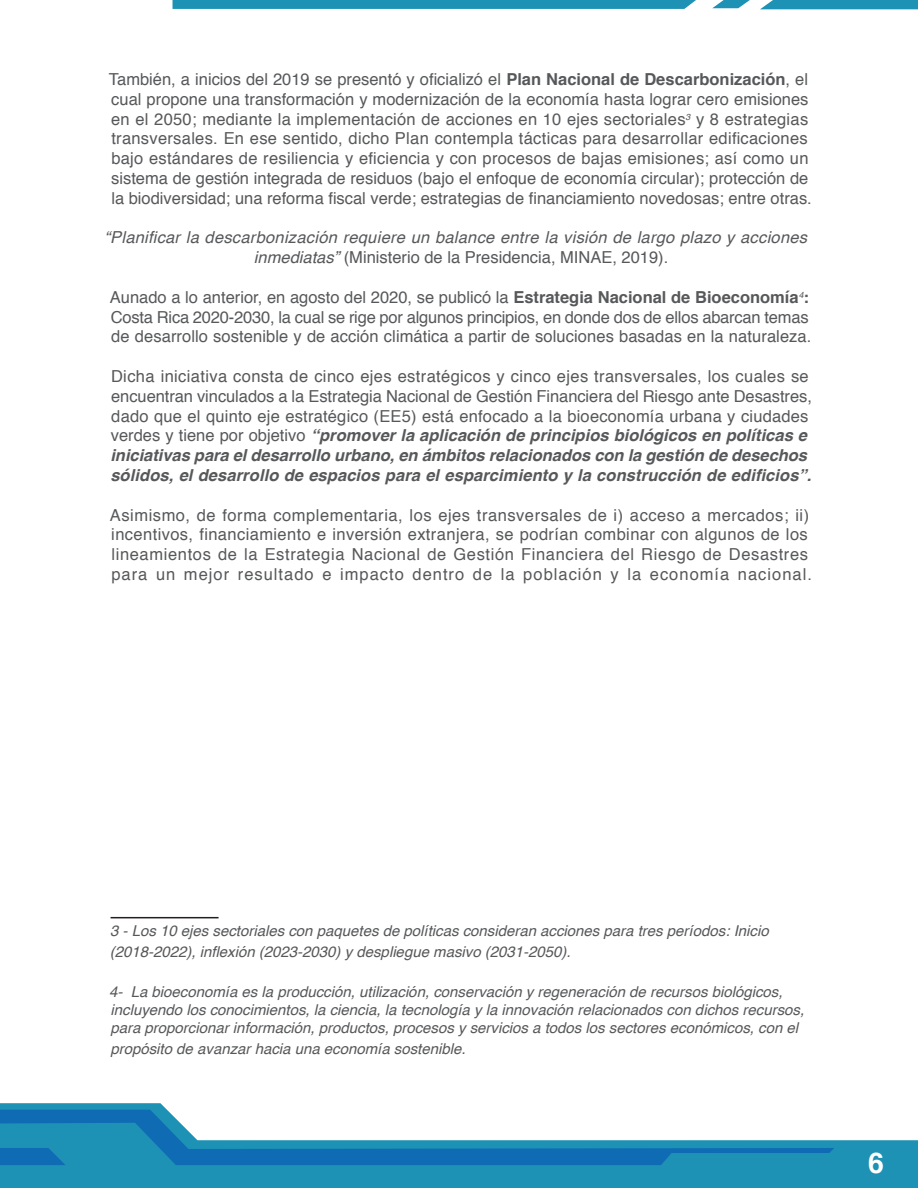
<style>
.page{position:relative;width:918px;height:1188px;background:#fff}
.page>*{position:absolute;margin:0;border:0;box-sizing:border-box;transform-origin:0 0}
.t1{font:700 28.5px "Helvetica";color:#fff}
.t2{font:16.5px/19.8px "Helvetica";letter-spacing:.015em;color:#57585a}
.t3{font:italic 16.5px/19.8px "Helvetica";letter-spacing:.015em;color:#57585a}
.t4{font:italic 15px/18px "Helvetica";color:#57585a}
.s1{font-weight:700}
.s2{font-style:normal}
.s3{font-weight:700;font-style:italic}
</style>
<div class="page">
<svg style="left:0;top:1103px;width:918px;height:85px;fill:#1d92b4"></svg>
<svg style="left:0;top:1110px;width:834px;height:55px"></svg>
<svg style="left:0;top:1148px;width:66px;height:17px"></svg>
<svg style="left:712px;top:0;width:206px;height:9px;background:#3ea2bf"></svg>
<svg style="left:173px;top:0;width:523px;height:9px;background:#2193b5"></svg>
<hr style="left:111px;top:917px;width:108px;height:1px;background:#231f20">
<p class="t2" style="left:109px;top:70px;width:704px">También, a inicios del 2019 se presentó y oficializó el <span class="s1">Plan Nacional de Descarbonización</span>, el cual propone una transformación y modernización de la economía hasta lograr cero emisiones en el 2050; mediante la implementación de acciones en 10 ejes sectoriales<sup>3</sup> y 8 estrategias transversales. En ese sentido, dicho Plan contempla tácticas para desarrollar edificaciones bajo estándares de resiliencia y eficiencia y con procesos de bajas emisiones; así como un sistema de gestión integrada de residuos (bajo el enfoque de economía circular); protección de la biodiversidad; una reforma fiscal verde; estrategias de financiamiento novedosas; entre otras.</p>
<p class="t3" style="left:254px;top:228px;width:555px;text-indent:-150px">“Planificar la descarbonización requiere un balance entre la visión de largo plazo y acciones inmediatas” <span class="s2">(Ministerio de la Presidencia, MINAE, 2019).</span></p>
<p class="t2" style="left:110px;top:288px;width:703px">Aunado a lo anterior, en agosto del 2020, se publicó la <span class="s1">Estrategia Nacional de Bioeconomía</span><sup>4</sup><span class="s1">:<br></span>Costa Rica 2020-2030, la cual se rige por algunos principios, en donde dos de ellos abarcan temas de desarrollo sostenible y de acción climática a partir de soluciones basadas en la naturaleza.</p>
<p class="t2" style="left:110px;top:367px;width:703px">Dicha iniciativa consta de cinco ejes estratégicos y cinco ejes transversales, los cuales se encuentran vinculados a la Estrategia Nacional de Gestión Financiera del Riesgo ante Desastres, dado que el quinto eje estratégico (EE5) está enfocado a la bioeconomía urbana y ciudades verdes y tiene por objetivo <span class="s3">“promover la aplicación de principios biológicos en políticas e iniciativas para el desarrollo urbano, en ámbitos relacionados con la gestión de desechos sólidos, el desarrollo de espacios para el esparcimiento y la construcción de edificios”.</span></p>
<p class="t2" style="left:110px;top:505px;width:704px">Asimismo, de forma complementaria, los ejes transversales de i) acceso a mercados; ii) incentivos, financiamiento e inversión extranjera, se podrían combinar con algunos de los lineamientos de la Estrategia Nacional de Gestión Financiera del Riesgo de Desastres para un mejor resultado e impacto dentro de la población y la economía nacional.</p>
<p class="t4" style="left:110px;top:920px;width:660px;line-height:21.6px">3 - Los 10 ejes sectoriales con paquetes de políticas consideran acciones para tres períodos: Inicio (2018-2022), inflexión (2023-2030) y despliegue masivo (2031-2050).</p>
<p class="t4" style="left:109px;top:983px;width:697px">4- La bioeconomía es la producción, utilización, conservación y regeneración de recursos biológicos, incluyendo los conocimientos, la ciencia, la tecnología y la innovación relacionados con dichos recursos, para proporcionar información, productos, procesos y servicios a todos los sectores económicos, con el</p>
<p class="t4" style="left:110px;top:1041px;width:357px">propósito de avanzar hacia una economía sostenible.</p>
<h1 class="t1" style="left:868px;top:1140px;width:17px">6</h1>
</div>
